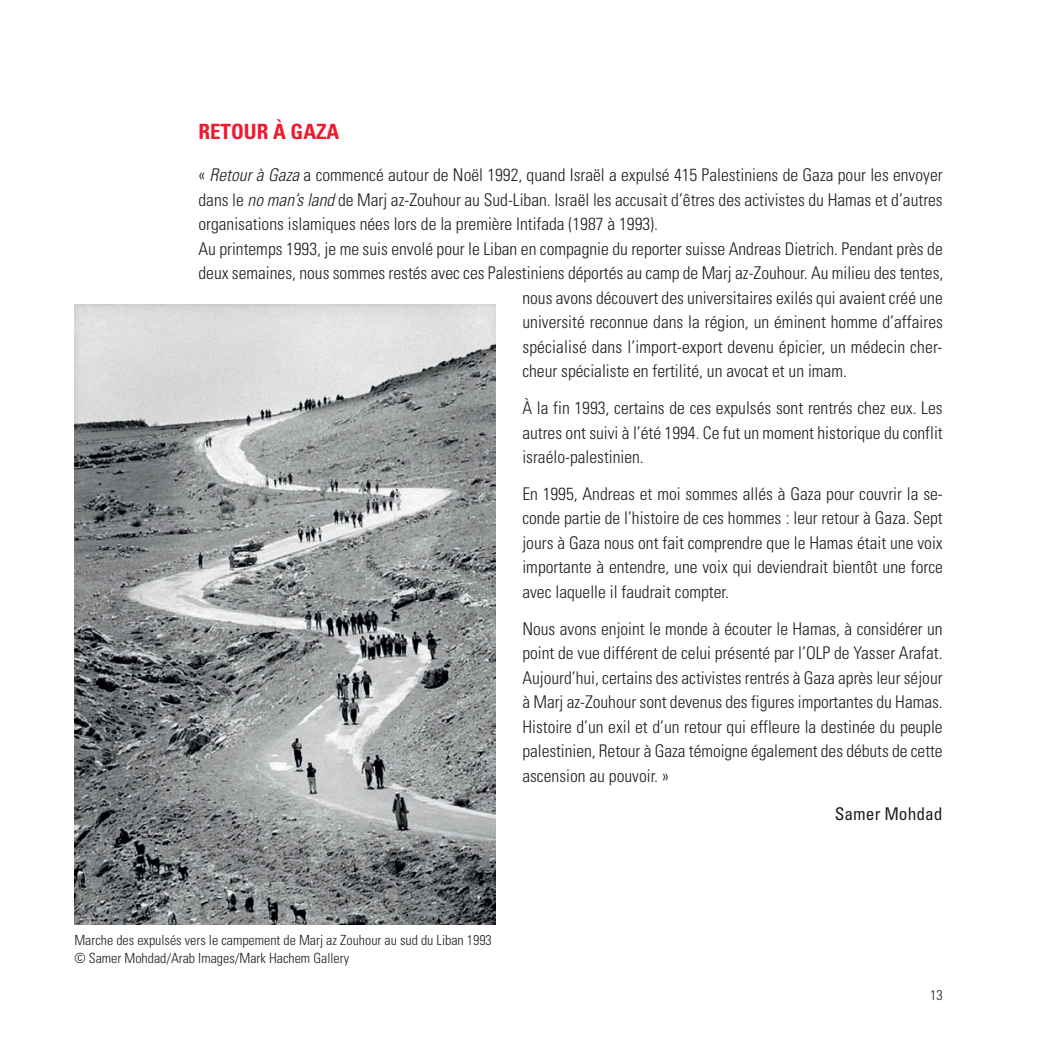
<style>
.page{position:relative;width:1042px;height:1042px;background:#fff}
.page>*{position:absolute;margin:0;border:0;box-sizing:border-box;transform-origin:0 0}
.t1{font:700 condensed 21px "Univers";color:#ee1a2e}
.t2{font:300 condensed 17.5px/24.5px "Univers";color:#231f20;text-align:justify}
.t3{font:condensed 17.5px "Univers";color:#231f20}
.t4{font:300 condensed 14px/17.5px "Univers";color:#231f20}
.s1{font-style:italic}
</style>
<div class="page">
<img style="left:74px;top:304px;width:422px;height:620px">
<p class="t1" style="left:198px;top:124px;width:143px">RETOUR À GAZA</p>
<p class="t2" style="left:198px;top:164px;width:746px">« <span class="s1">Retour à Gaza</span> a commencé autour de Noël 1992, quand Israël a expulsé 415 Palestiniens de Gaza pour les envoyer</p>
<p class="t2" style="left:198px;top:189px;width:746px">dans le <span class="s1">no man’s land</span> de Marj az-Zouhour au Sud-Liban. Israël les accusait d’êtres des activistes du Hamas et d’autres</p>
<p class="t2" style="left:198px;top:213px;width:461px">organisations islamiques nées lors de la première Intifada (1987 à 1993).</p>
<p class="t2" style="left:198px;top:238px;width:746px">Au printemps 1993, je me suis envolé pour le Liban en compagnie du reporter suisse Andreas Dietrich. Pendant près de</p>
<p class="t2" style="left:198px;top:262px;width:746px">deux semaines, nous sommes restés avec ces Palestiniens déportés au camp de Marj az-Zouhour. Au milieu des tentes,</p>
<p class="t2" style="left:522px;top:287px;width:422px">nous avons découvert des universitaires exilés qui avaient créé une</p>
<p class="t2" style="left:522px;top:311px;width:422px">université reconnue dans la région, un éminent homme d’affaires</p>
<p class="t2" style="left:522px;top:336px;width:421px">spécialisé dans l’import-export devenu épicier, un médecin cher-</p>
<p class="t2" style="left:522px;top:360px;width:326px">cheur spécialiste en fertilité, un avocat et un imam.</p>
<p class="t2" style="left:522px;top:397px;width:422px">À la fin 1993, certains de ces expulsés sont rentrés chez eux. Les autres ont suivi à l’été 1994. Ce fut un moment historique du conflit israélo-palestinien.</p>
<p class="t2" style="left:522px;top:483px;width:422px">En 1995, Andreas et moi sommes allés à Gaza pour couvrir la se&shy;conde partie de l’histoire de ces hommes : leur retour à Gaza. Sept jours à Gaza nous ont fait comprendre que le Hamas était une voix importante à entendre, une voix qui deviendrait bientôt une force avec laquelle il faudrait compter.</p>
<p class="t2" style="left:522px;top:618px;width:422px">Nous avons enjoint le monde à écouter le Hamas, à considérer un point de vue différent de celui présenté par l’OLP de Yasser Arafat.<br>Aujourd’hui, certains des activistes rentrés à Gaza après leur séjour à Marj az-Zouhour sont devenus des figures importantes du Hamas.<br>Histoire d’un exil et d’un retour qui effleure la destinée du peuple palestinien, Retour à Gaza témoigne également des débuts de cette ascension au pouvoir. »</p>
<p class="t3" style="left:835px;top:807px;width:109px">Samer Mohdad</p>
<p class="t4" style="left:74px;top:933px;width:419px">Marche des expulsés vers le campement de Marj az Zouhour au sud du Liban 1993 © Samer Mohdad/Arab Images/Mark Hachem Gallery</p>
<p class="t4" style="left:930px;top:987px;width:14px">13</p>
</div>
